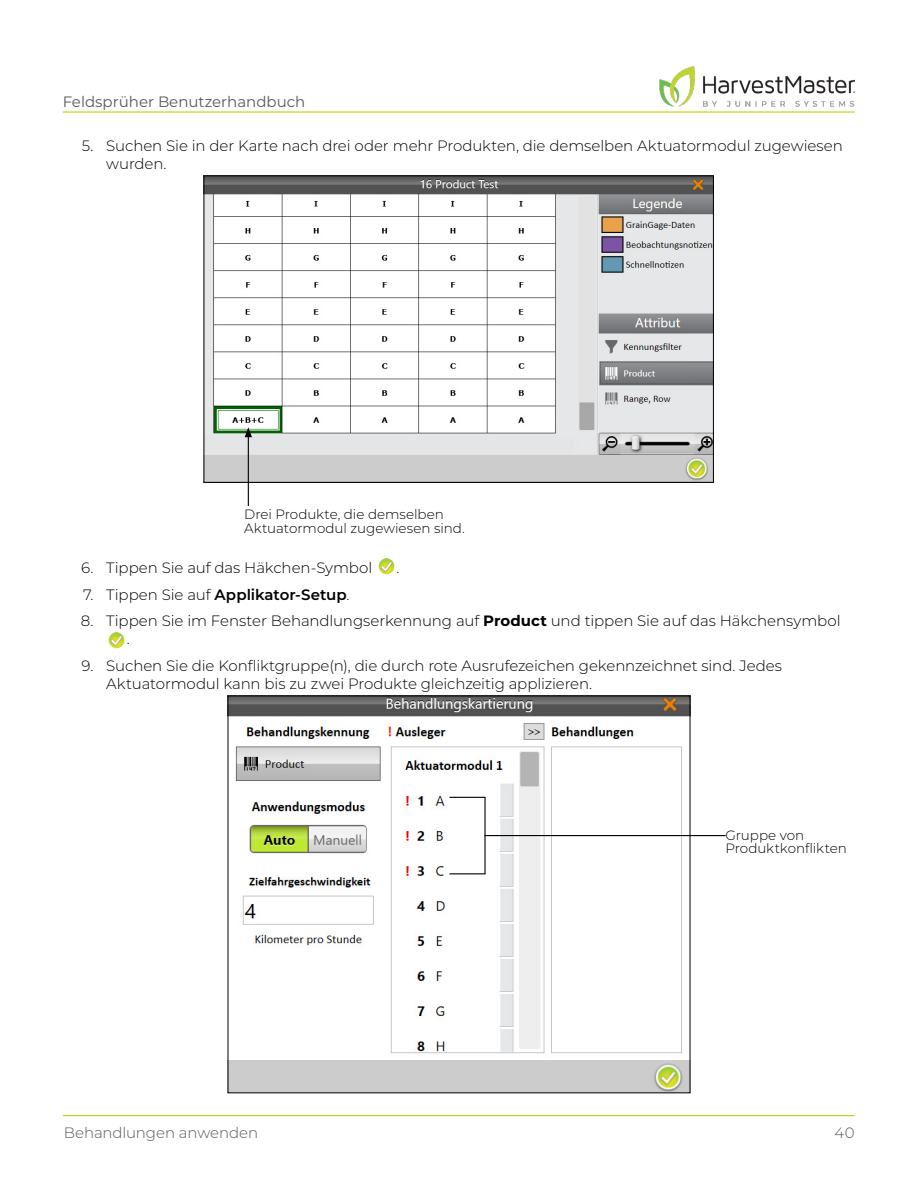
<style>
.page{position:relative;width:918px;height:1188px;background:#fff}
.page>*{position:absolute;margin:0;border:0;box-sizing:border-box;transform-origin:0 0}
.t1{font:300 15px/18px "Montserrat";letter-spacing:-.005em;color:#000}
.t2{font:600 15px "Montserrat";letter-spacing:-.005em;color:#000}
.t3{font:15px "Montserrat";color:#58595b}
.t4{font:300 15px "Montserrat";letter-spacing:-.005em;color:#58595b}
.t5{font:300 13.5px/13.5px "Montserrat";color:#000}
.s1{font-weight:300}
.s2{font-weight:700}
</style>
<div class="page">
<hr style="left:63px;top:111px;width:792px;height:2px;background:#c0d400">
<hr style="left:63px;top:1115px;width:792px;height:1px;background:#c0d400">
<img style="left:656px;top:66px;width:199px;height:47px">
<img style="left:378px;top:558px;width:17px;height:17px">
<img style="left:108px;top:632px;width:17px;height:17px">
<img style="left:206px;top:177px;width:506px;height:304px">
<div style="left:204px;top:175px;width:510px;height:308px;border:1px solid #000"></div>
<hr style="left:248px;top:435px;width:1px;height:71px;background:#000">
<svg style="left:245px;top:427px;width:7px;height:10px"></svg>
<img style="left:230px;top:698px;width:458px;height:393px">
<hr style="left:449px;top:797px;width:37px;height:1px;background:#000">
<hr style="left:449px;top:873px;width:37px;height:1px;background:#000">
<hr style="left:484px;top:797px;width:2px;height:77px;background:#000">
<hr style="left:484px;top:835px;width:242px;height:1px;background:#000">
<p class="t3" style="left:63px;top:91px;width:244px">Feldsprüher Benutzerhandbuch</p>
<p class="t1" style="left:106px;top:136px;width:738px;text-indent:-25px">5. Suchen Sie in der Karte nach drei oder mehr Produkten, die demselben Aktuatormodul zugewiesen wurden.</p>
<p class="t5" style="left:244px;top:507px;width:222px">Drei Produkte, die demselben<br>Aktuatormodul zugewiesen sind.</p>
<p class="t1" style="left:81px;top:558px;width:293px">6. Tippen Sie auf das Häkchen-Symbol</p>
<p class="t1" style="left:397px;top:558px;width:4px">.</p>
<p class="t2" style="left:83px;top:584px;width:268px"><span class="s1">7. Tippen Sie auf</span> Applikator-Setup<span class="s1">.</span></p>
<p class="t1" style="left:127px;top:611px;width:715px;text-indent:-46px">8. Tippen Sie im Fenster Behandlungserkennung auf <span class="s2">Product</span> und tippen Sie auf das Häkchensymbol .</p>
<p class="t1" style="left:106px;top:656px;width:677px;text-indent:-25px">9. Suchen Sie die Konfliktgruppe(n), die durch rote Ausrufezeichen gekennzeichnet sind. Jedes<br>Aktuatormodul kann bis zu zwei Produkte gleichzeitig applizieren.</p>
<p class="t5" style="left:725px;top:828px;width:123px">Gruppe von<br>Produktkonflikten</p>
<p class="t4" style="left:64px;top:1123px;width:196px">Behandlungen anwenden</p>
<p class="t4" style="left:835px;top:1123px;width:22px">40</p>
</div>
